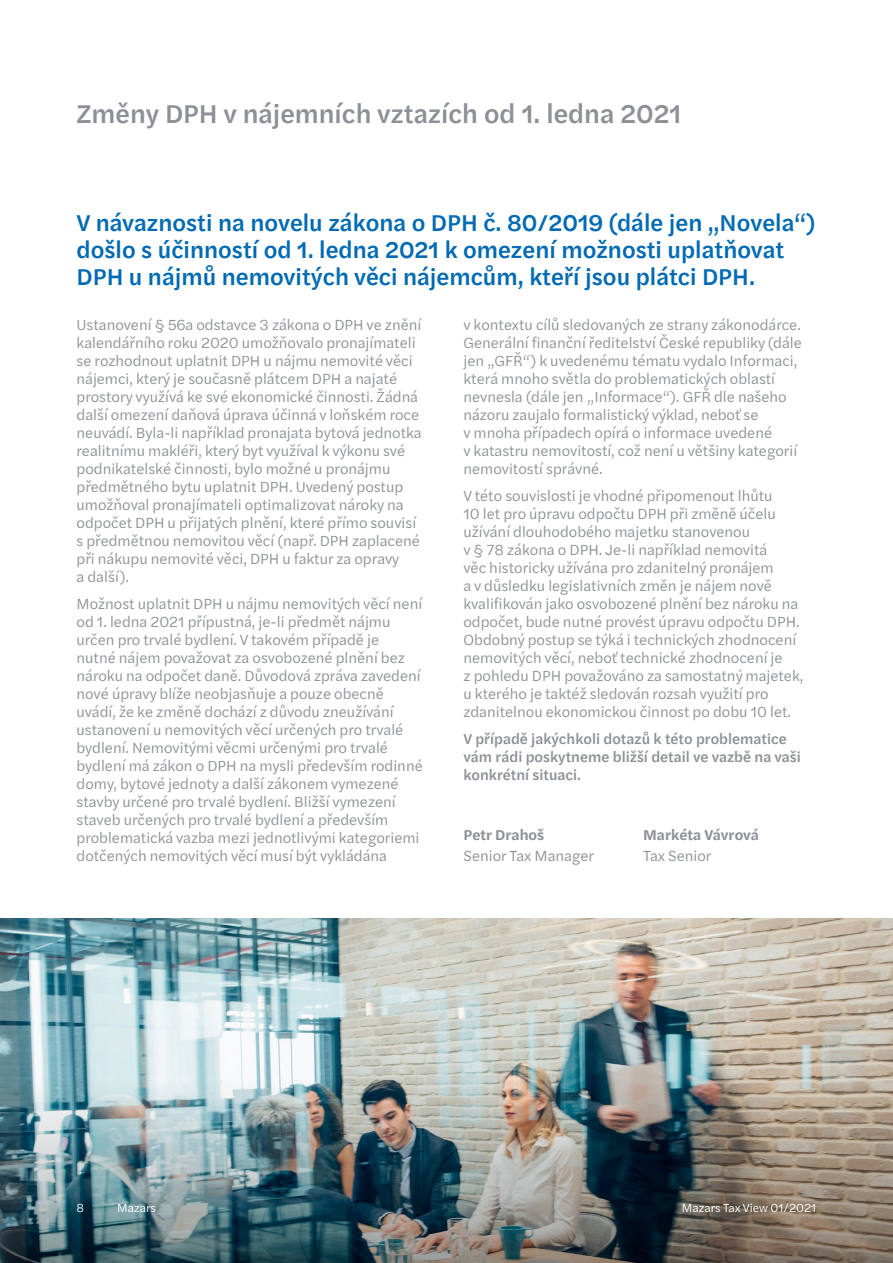
<style>
.page{position:relative;width:893px;height:1263px;background:#fff}
.page>*{position:absolute;margin:0;border:0;box-sizing:border-box;transform-origin:0 0}
.t1{font:500 27px "Halyard Text";color:#8d9197}
.t2{font:500 24px/27px "Halyard Text";color:#006ab3}
.t3{font:15px/18px "Halyard Text";color:#8d9197}
.t4{font:500 15px/18px "Halyard Text";color:#8d9197}
.t5{font:600 15px "Halyard Text";color:#8d9197}
.t6{font:12px "Halyard Text";color:#fff}
</style>
<div class="page">
<img style="left:0;top:918px;width:893px;height:345px">
<img style="left:0;top:957px;width:893px;height:305px">
<h1 class="t1" style="left:77px;top:94px;width:606px">Změny DPH v nájemních vztazích od 1. ledna 2021</h1>
<h2 class="t2" style="left:77px;top:208px;width:740px">V návaznosti na novelu zákona o DPH č. 80/2019 (dále jen „Novela“) došlo s účinností od 1. ledna 2021 k omezení možnosti uplatňovat<br>DPH u nájmů nemovitých věci nájemcům, kteří jsou plátci DPH.</h2>
<p class="t3" style="left:77px;top:315px;width:347px">Ustanovení § 56a odstavce 3 zákona o DPH ve znění kalendářního roku 2020 umožňovalo pronajímateli se rozhodnout uplatnit DPH u nájmu nemovité věci nájemci, který je současně plátcem DPH a najaté prostory využívá ke své ekonomické činnosti. Žádná další omezení daňová úprava účinná v loňském roce neuvádí. Byla-li například pronajata bytová jednotka realitnímu makléři, který byt využíval k výkonu své podnikatelské činnosti, bylo možné u pronájmu předmětného bytu uplatnit DPH. Uvedený postup umožňoval pronajímateli optimalizovat nároky na odpočet DPH u přijatých plnění, které přímo souvisí s předmětnou nemovitou věcí (např. DPH zaplacené při nákupu nemovité věci, DPH u faktur za opravy<br>a další).</p>
<p class="t3" style="left:77px;top:594px;width:348px">Možnost uplatnit DPH u nájmu nemovitých věcí není od 1. ledna 2021 přípustná, je-li předmět nájmu určen pro trvalé bydlení. V takovém případě je<br>nutné nájem považovat za osvobozené plnění bez nároku na odpočet daně. Důvodová zpráva zavedení nové úpravy blíže neobjasňuje a pouze obecně uvádí, že ke změně dochází z důvodu zneužívání ustanovení u nemovitých věcí určených pro trvalé bydlení. Nemovitými věcmi určenými pro trvalé bydlení má zákon o DPH na mysli především rodinné domy, bytové jednoty a další zákonem vymezené stavby určené pro trvalé bydlení. Bližší vymezení staveb určených pro trvalé bydlení a především problematická vazba mezi jednotlivými kategoriemi dotčených nemovitých věcí musí být vykládána</p>
<p class="t3" style="left:463px;top:315px;width:340px">v kontextu cílů sledovaných ze strany zákonodárce.<br>Generální finanční ředitelství České republiky (dále jen „GFŘ“) k uvedenému tématu vydalo Informaci, která mnoho světla do problematických oblastí nevnesla (dále jen „Informace“). GFŘ dle našeho názoru zaujalo formalistický výklad, neboť se<br>v mnoha případech opírá o informace uvedené<br>v katastru nemovitostí, což není u většiny kategorií nemovitostí správné.</p>
<p class="t3" style="left:463px;top:486px;width:341px">V této souvislosti je vhodné připomenout lhůtu<br>10 let pro úpravu odpočtu DPH při změně účelu užívání dlouhodobého majetku stanovenou<br>v § 78 zákona o DPH. Je-li například nemovitá<br>věc historicky užívána pro zdanitelný pronájem<br>a v důsledku legislativních změn je nájem nově kvalifikován jako osvobozené plnění bez nároku na odpočet, bude nutné provést úpravu odpočtu DPH.<br>Obdobný postup se týká i technických zhodnocení nemovitých věcí, neboť technické zhodnocení je<br>z pohledu DPH považováno za samostatný majetek, u kterého je taktéž sledován rozsah využití pro zdanitelnou ekonomickou činnost po dobu 10 let.</p>
<p class="t4" style="left:463px;top:729px;width:339px">V případě jakýchkoli dotazů k této problematice vám rádi poskytneme bližší detail ve vazbě na vaši konkrétní situaci.</p>
<p class="t5" style="left:463px;top:823px;width:82px">Petr Drahoš</p>
<p class="t3" style="left:463px;top:846px;width:132px">Senior Tax Manager</p>
<p class="t5" style="left:643px;top:823px;width:117px">Markéta Vávrová</p>
<p class="t3" style="left:643px;top:846px;width:70px">Tax Senior</p>
<p class="t6" style="left:77px;top:1199px;width:9px">8</p>
<p class="t6" style="left:117px;top:1199px;width:40px">Mazars</p>
<p class="t6" style="left:682px;top:1199px;width:136px">Mazars Tax View 01/2021</p>
</div>
